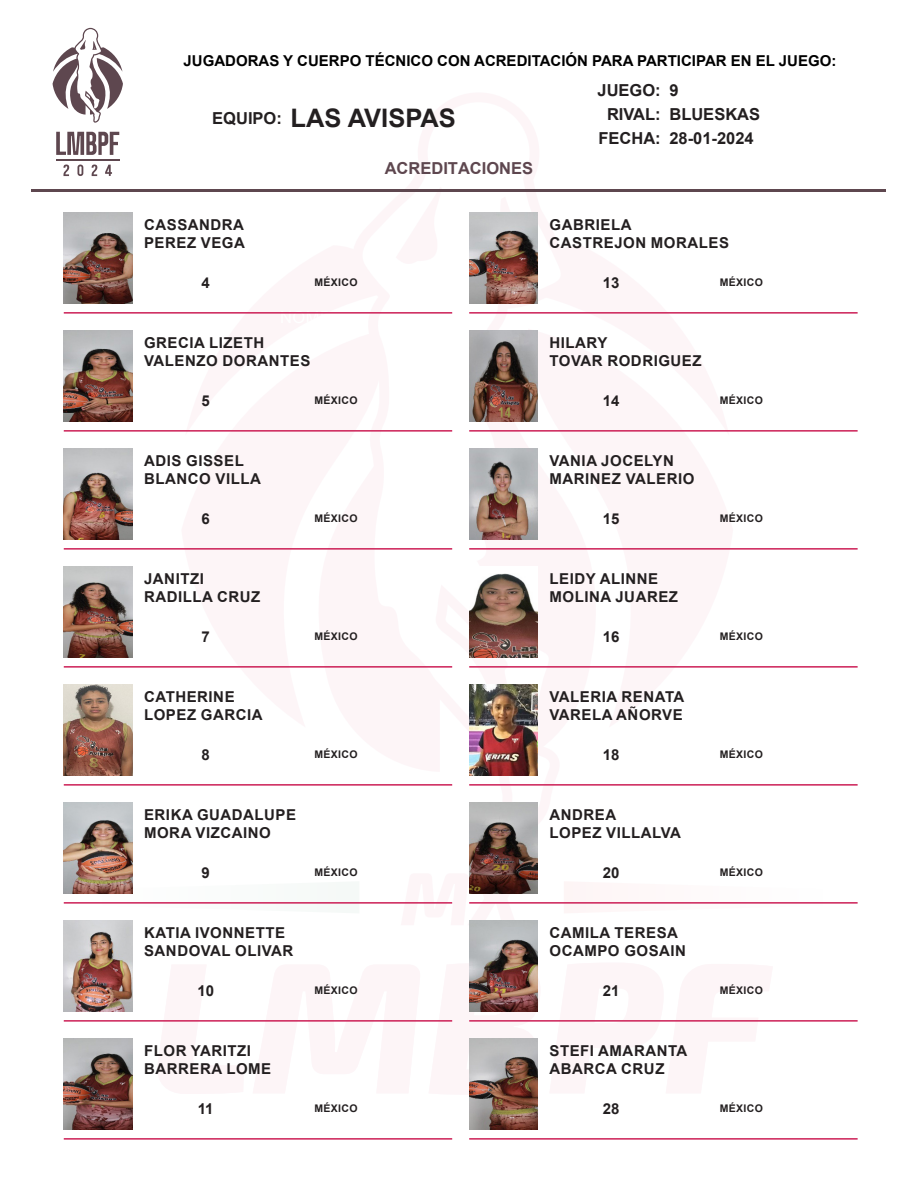
<style>
.page{position:relative;width:918px;height:1188px;background:#fff}
.page>*{position:absolute;margin:0;border:0;box-sizing:border-box;transform-origin:0 0}
.t1{font:700 25.5px "Arial";color:#231f20}
.t2{font:700 16.5px/24px "Arial";color:#231f20}
.t3{font:700 16.5px "Arial";color:#5e474f}
.t4{font:700 15px "Arial";letter-spacing:.035em;color:#231f20}
.t5{font:700 15px "Arial";color:#000}
.t6{font:700 10.5px "Arial";letter-spacing:.035em;color:#231f20}
</style>
<div class="page">
<svg style="left:452px;top:893px;width:82px;height:28px"></svg>
<svg style="left:89px;top:870px;width:44px;height:54px"></svg>
<svg style="left:452px;top:212px;width:86px;height:591px"></svg>
<hr style="left:32px;top:189px;width:854px;height:3px;background:#5e474f">
<svg style="left:53px;top:28px;width:70px;height:95px"></svg>
<svg style="left:56px;top:132px;width:63px;height:23px"></svg>
<svg style="left:63px;top:165px;width:6px;height:11px"></svg>
<svg style="left:77px;top:165px;width:6px;height:11px"></svg>
<svg style="left:92px;top:165px;width:5px;height:11px"></svg>
<svg style="left:105px;top:165px;width:7px;height:11px"></svg>
<hr style="left:56px;top:159px;width:64px;height:1px;background:#5e474f">
<img style="left:64px;top:213px;width:68px;height:90px">
<hr style="left:64px;top:312px;width:388px;height:2px;background:#cc1f56">
<img style="left:64px;top:331px;width:68px;height:90px">
<hr style="left:64px;top:430px;width:388px;height:2px;background:#cc1f56">
<img style="left:64px;top:449px;width:68px;height:90px">
<hr style="left:64px;top:548px;width:388px;height:2px;background:#cc1f56">
<img style="left:64px;top:567px;width:68px;height:90px">
<hr style="left:64px;top:666px;width:388px;height:2px;background:#cc1f56">
<img style="left:64px;top:685px;width:68px;height:90px">
<hr style="left:64px;top:784px;width:388px;height:2px;background:#cc1f56">
<img style="left:64px;top:803px;width:68px;height:90px">
<hr style="left:64px;top:902px;width:388px;height:2px;background:#cc1f56">
<img style="left:64px;top:921px;width:68px;height:90px">
<hr style="left:64px;top:1020px;width:388px;height:2px;background:#cc1f56">
<img style="left:64px;top:1039px;width:68px;height:90px">
<hr style="left:64px;top:1138px;width:388px;height:2px;background:#cc1f56">
<img style="left:469px;top:213px;width:69px;height:90px">
<hr style="left:469px;top:312px;width:389px;height:2px;background:#cc1f56">
<img style="left:469px;top:331px;width:69px;height:90px">
<hr style="left:469px;top:430px;width:389px;height:2px;background:#cc1f56">
<img style="left:469px;top:449px;width:69px;height:90px">
<hr style="left:469px;top:548px;width:389px;height:2px;background:#cc1f56">
<img style="left:469px;top:567px;width:69px;height:90px">
<hr style="left:469px;top:666px;width:389px;height:2px;background:#cc1f56">
<img style="left:469px;top:685px;width:69px;height:90px">
<hr style="left:469px;top:784px;width:389px;height:2px;background:#cc1f56">
<img style="left:469px;top:803px;width:69px;height:90px">
<hr style="left:469px;top:902px;width:389px;height:2px;background:#cc1f56">
<img style="left:469px;top:921px;width:69px;height:90px">
<hr style="left:469px;top:1020px;width:389px;height:2px;background:#cc1f56">
<img style="left:469px;top:1039px;width:69px;height:90px">
<hr style="left:469px;top:1138px;width:389px;height:2px;background:#cc1f56">
<p class="t5" style="left:184px;top:51px;width:654px">JUGADORAS Y CUERPO TÉCNICO CON ACREDITACIÓN PARA PARTICIPAR EN EL JUEGO:</p>
<p class="t2" style="left:669px;top:79px;width:92px">9<br>BLUESKAS<br>28-01-2024</p>
<p class="t2" style="left:598px;top:79px;width:65px;text-align:center">JUEGO:<br>RIVAL:<br>FECHA:</p>
<h1 class="t1" style="left:291px;top:101px;width:167px">LAS AVISPAS</h1>
<p class="t2" style="left:212px;top:107px;width:71px">EQUIPO:</p>
<p class="t4" style="left:144px;top:214px;width:102px">CASSANDRA</p>
<p class="t4" style="left:144px;top:232px;width:102px">PEREZ VEGA</p>
<p class="t4" style="left:202px;top:272px;width:10px">4</p>
<p class="t6" style="left:314px;top:275px;width:45px">MÉXICO</p>
<p class="t4" style="left:144px;top:332px;width:122px">GRECIA LIZETH</p>
<p class="t4" style="left:144px;top:350px;width:168px">VALENZO DORANTES</p>
<p class="t4" style="left:202px;top:390px;width:10px">5</p>
<p class="t6" style="left:314px;top:393px;width:45px">MÉXICO</p>
<p class="t4" style="left:144px;top:450px;width:101px">ADIS GISSEL</p>
<p class="t4" style="left:144px;top:468px;width:118px">BLANCO VILLA</p>
<p class="t4" style="left:202px;top:508px;width:10px">6</p>
<p class="t6" style="left:314px;top:511px;width:45px">MÉXICO</p>
<p class="t4" style="left:144px;top:568px;width:61px">JANITZI</p>
<p class="t4" style="left:144px;top:586px;width:118px">RADILLA CRUZ</p>
<p class="t4" style="left:202px;top:626px;width:10px">7</p>
<p class="t6" style="left:314px;top:629px;width:45px">MÉXICO</p>
<p class="t4" style="left:144px;top:686px;width:92px">CATHERINE</p>
<p class="t4" style="left:144px;top:704px;width:120px">LOPEZ GARCIA</p>
<p class="t4" style="left:202px;top:744px;width:10px">8</p>
<p class="t6" style="left:314px;top:747px;width:45px">MÉXICO</p>
<p class="t4" style="left:144px;top:804px;width:154px">ERIKA GUADALUPE</p>
<p class="t4" style="left:144px;top:822px;width:128px">MORA VIZCAINO</p>
<p class="t4" style="left:202px;top:862px;width:10px">9</p>
<p class="t6" style="left:314px;top:865px;width:45px">MÉXICO</p>
<p class="t4" style="left:144px;top:922px;width:143px">KATIA IVONNETTE</p>
<p class="t4" style="left:144px;top:940px;width:151px">SANDOVAL OLIVAR</p>
<p class="t4" style="left:197px;top:980px;width:18px">10</p>
<p class="t6" style="left:314px;top:983px;width:45px">MÉXICO</p>
<p class="t4" style="left:144px;top:1040px;width:108px">FLOR YARITZI</p>
<p class="t4" style="left:144px;top:1058px;width:129px">BARRERA LOME</p>
<p class="t4" style="left:198px;top:1098px;width:17px">11</p>
<p class="t6" style="left:314px;top:1101px;width:45px">MÉXICO</p>
<p class="t3" style="left:385px;top:156px;width:150px">ACREDITACIONES</p>
<p class="t4" style="left:550px;top:214px;width:84px">GABRIELA</p>
<p class="t4" style="left:550px;top:232px;width:181px">CASTREJON MORALES</p>
<p class="t4" style="left:603px;top:272px;width:18px">13</p>
<p class="t6" style="left:720px;top:275px;width:45px">MÉXICO</p>
<p class="t4" style="left:550px;top:332px;width:59px">HILARY</p>
<p class="t4" style="left:550px;top:350px;width:154px">TOVAR RODRIGUEZ</p>
<p class="t4" style="left:603px;top:390px;width:18px">14</p>
<p class="t6" style="left:720px;top:393px;width:45px">MÉXICO</p>
<p class="t4" style="left:550px;top:450px;width:126px">VANIA JOCELYN</p>
<p class="t4" style="left:550px;top:468px;width:146px">MARINEZ VALERIO</p>
<p class="t4" style="left:603px;top:508px;width:18px">15</p>
<p class="t6" style="left:720px;top:511px;width:45px">MÉXICO</p>
<p class="t4" style="left:550px;top:568px;width:110px">LEIDY ALINNE</p>
<p class="t4" style="left:550px;top:586px;width:130px">MOLINA JUAREZ</p>
<p class="t4" style="left:603px;top:626px;width:18px">16</p>
<p class="t6" style="left:720px;top:629px;width:45px">MÉXICO</p>
<p class="t4" style="left:550px;top:686px;width:136px">VALERIA RENATA</p>
<p class="t4" style="left:550px;top:704px;width:135px">VARELA AÑORVE</p>
<p class="t4" style="left:603px;top:744px;width:18px">18</p>
<p class="t6" style="left:720px;top:747px;width:45px">MÉXICO</p>
<p class="t4" style="left:550px;top:804px;width:68px">ANDREA</p>
<p class="t4" style="left:550px;top:822px;width:133px">LOPEZ VILLALVA</p>
<p class="t4" style="left:603px;top:862px;width:18px">20</p>
<p class="t6" style="left:720px;top:865px;width:45px">MÉXICO</p>
<p class="t4" style="left:550px;top:922px;width:130px">CAMILA TERESA</p>
<p class="t4" style="left:550px;top:940px;width:138px">OCAMPO GOSAIN</p>
<p class="t4" style="left:603px;top:980px;width:18px">21</p>
<p class="t6" style="left:720px;top:983px;width:45px">MÉXICO</p>
<p class="t4" style="left:550px;top:1040px;width:139px">STEFI AMARANTA</p>
<p class="t4" style="left:550px;top:1058px;width:116px">ABARCA CRUZ</p>
<p class="t4" style="left:603px;top:1098px;width:18px">28</p>
<p class="t6" style="left:720px;top:1101px;width:45px">MÉXICO</p>
</div>
